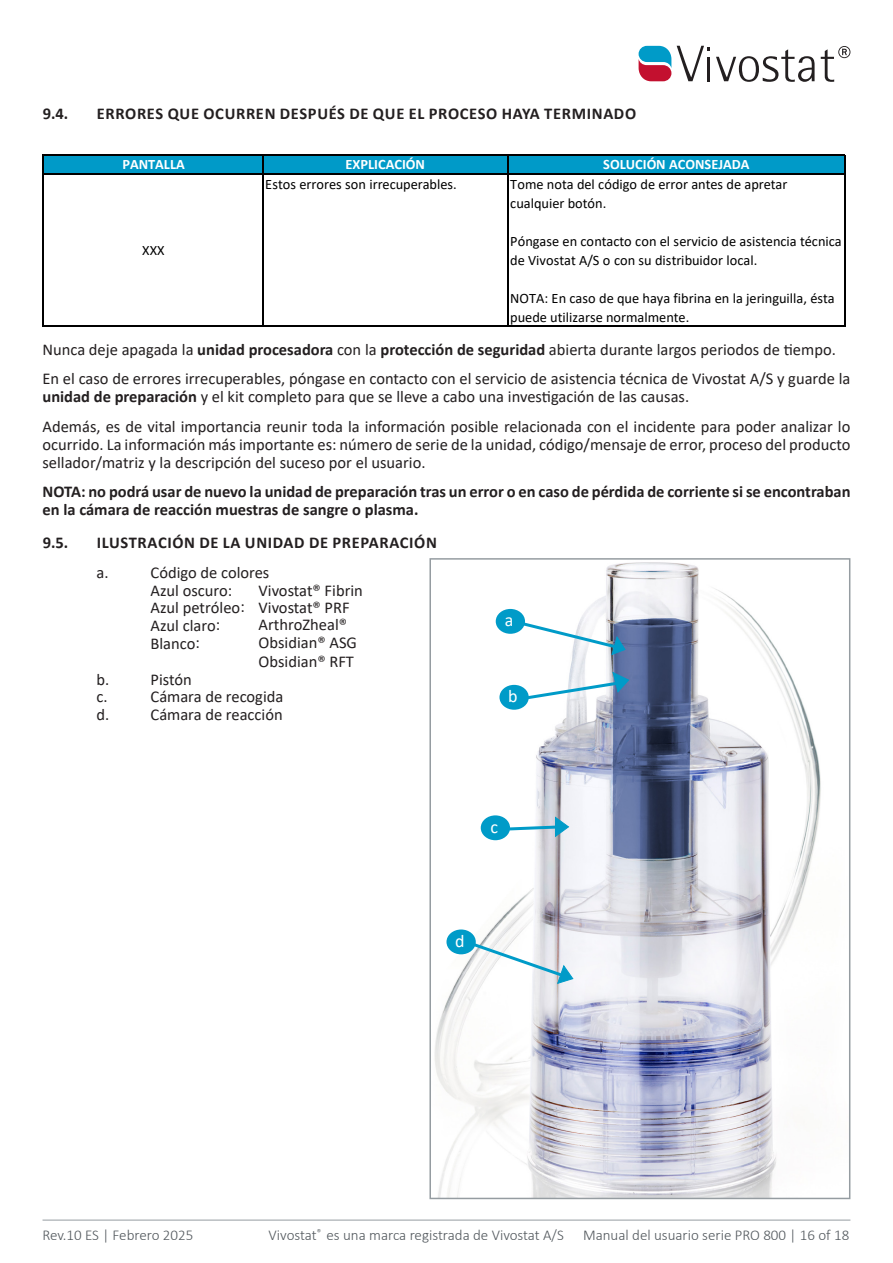
<style>
.page{position:relative;width:893px;height:1263px;background:#fff}
.page>*{position:absolute;margin:0;border:0;box-sizing:border-box;transform-origin:0 0}
.t1{font:18px "Calibri";color:#fff}
.Normal_wrd_1{font:16.5px/17.9px "Calibri";color:#231f20}
.List_Paragraph_wrd_1{font:16.5px "Calibri";color:#231f20}
.Normal_wrd_1-2{font:700 16.5px/17.9px "Calibri";color:#231f20}
.Normal_wrd_1-3{font:700 16.5px "Calibri";letter-spacing:.04em;color:#231f20}
.t2{font:300 15px "Calibri";color:#51575c}
.t3{font:14.4px/19px "Calibri";letter-spacing:-.005em;color:#000}
.t4{font:700 14.4px "Calibri";color:#fff}
.s1{font-weight:700}
</style>
<div class="page">
<img style="left:434px;top:562px;width:387px;height:634px">
<div style="left:429px;top:558px;width:421px;height:641px;border:2px solid #959ca1"></div>
<svg style="left:511px;top:618px;width:115px;height:38px"></svg>
<svg style="left:518px;top:671px;width:112px;height:31px"></svg>
<svg style="left:500px;top:815px;width:70px;height:23px"></svg>
<svg style="left:467px;top:939px;width:107px;height:46px"></svg>
<div style="left:448px;top:931px;width:27px;height:22px;background:#009bc8;border-radius:50%"></div>
<div style="left:446px;top:929px;width:30px;height:25px;border:2px solid #009bc8;border-radius:50%"></div>
<div style="left:482px;top:816px;width:27px;height:23px;background:#009bc8;border-radius:50%"></div>
<div style="left:481px;top:815px;width:29px;height:25px;border:2px solid #009bc8;border-radius:50%"></div>
<div style="left:501px;top:686px;width:27px;height:23px;background:#009bc8;border-radius:50%"></div>
<div style="left:499px;top:685px;width:30px;height:25px;border:2px solid #009bc8;border-radius:50%"></div>
<div style="left:497px;top:610px;width:27px;height:23px;background:#009bc8;border-radius:50%"></div>
<div style="left:496px;top:609px;width:29px;height:25px;border:2px solid #009bc8;border-radius:50%"></div>
<div style="left:44px;top:155px;width:801px;height:19px;background:#009ac8"></div>
<hr style="left:43px;top:154px;width:1px;height:173px;background:#000">
<hr style="left:262px;top:155px;width:1px;height:172px;background:#000">
<hr style="left:507px;top:155px;width:1px;height:172px;background:#000">
<hr style="left:844px;top:155px;width:1px;height:172px;background:#000">
<hr style="left:44px;top:154px;width:801px;height:1px;background:#000">
<hr style="left:44px;top:173px;width:801px;height:1px;background:#000">
<hr style="left:44px;top:325px;width:801px;height:2px;background:#000">
<svg style="left:639px;top:46px;width:32px;height:35px"></svg>
<svg style="left:821px;top:46px;width:29px;height:36px"></svg>
<svg style="left:716px;top:49px;width:98px;height:33px"></svg>
<svg style="left:677px;top:46px;width:33px;height:35px"></svg>
<hr style="left:43px;top:1220px;width:807px;height:1px;background:#959ca1">
<p class="t3" style="left:100px;top:98px;width:108px">PARA CONTINUAR</p>
<p class="Normal_wrd_1-2" style="left:43px;top:104px;width:27px">9.4.</p>
<p class="Normal_wrd_1-3" style="left:97px;top:102px;width:541px">ERRORES QUE OCURREN DESPUÉS DE QUE EL PROCESO HAYA TERMINADO</p>
<p class="t4" style="left:122px;top:154px;width:64px">PANTALLA</p>
<p class="t4" style="left:346px;top:154px;width:81px">EXPLICACIÓN</p>
<p class="t4" style="left:603px;top:154px;width:148px">SOLUCIÓN ACONSEJADA</p>
<p class="t3" style="left:265px;top:174px;width:193px">Estos errores son irrecuperables.</p>
<p class="t3" style="left:510px;top:174px;width:279px">Tome nota del código de error antes de apretar cualquier botón.</p>
<p class="t3" style="left:510px;top:231px;width:333px">Póngase en contacto con el servicio de asistencia técnica de Vivostat A/S o con su distribuidor local.</p>
<p class="t3" style="left:510px;top:288px;width:326px">NOTA: En caso de que haya fibrina en la jeringuilla, ésta puede utilizarse normalmente.</p>
<p class="Normal_wrd_1" style="left:43px;top:340px;width:795px">Nunca deje apagada la <span class="s1">unidad procesadora</span> con la <span class="s1">protección de seguridad</span> abierta durante largos periodos de tiempo.</p>
<p class="Normal_wrd_1" style="left:43px;top:369px;width:809px">En el caso de errores irrecuperables, póngase en contacto con el servicio de asistencia técnica de Vivostat A/S y guarde la <span class="s1">unidad de preparación</span> y el kit completo para que se lleve a cabo una investigación de las causas.</p>
<p class="Normal_wrd_1" style="left:43px;top:417px;width:809px;text-align:justify">Además, es de vital importancia reunir toda la información posible relacionada con el incidente para poder analizar lo ocurrido. La información más importante es: número de serie de la unidad, código/mensaje de error, proceso del producto sellador/matriz y la descripción del suceso por el usuario.</p>
<p class="Normal_wrd_1-2" style="left:43px;top:483px;width:809px">NOTA: no podrá usar de nuevo la unidad de preparación tras un error o en caso de pérdida de corriente si se encontraban en la cámara de reacción muestras de sangre o plasma.</p>
<p class="Normal_wrd_1-2" style="left:43px;top:533px;width:27px">9.5.</p>
<p class="Normal_wrd_1-3" style="left:97px;top:531px;width:342px">ILUSTRACIÓN DE LA UNIDAD DE PREPARACIÓN</p>
<p class="List_Paragraph_wrd_1" style="left:97px;top:561px;width:14px">a.</p>
<p class="List_Paragraph_wrd_1" style="left:151px;top:561px;width:120px">Código de colores</p>
<p class="List_Paragraph_wrd_1" style="left:151px;top:579px;width:83px">Azul oscuro:</p>
<p class="List_Paragraph_wrd_1" style="left:259px;top:579px;width:106px">Vivostat® Fibrin</p>
<p class="List_Paragraph_wrd_1" style="left:151px;top:596px;width:201px">Azul petróleo: Vivostat® PRF</p>
<p class="List_Paragraph_wrd_1" style="left:151px;top:614px;width:71px">Azul claro:</p>
<p class="List_Paragraph_wrd_1" style="left:259px;top:613px;width:90px">ArthroZheal®</p>
<p class="List_Paragraph_wrd_1" style="left:151px;top:632px;width:51px">Blanco:</p>
<p class="List_Paragraph_wrd_1" style="left:259px;top:631px;width:100px">Obsidian® ASG</p>
<p class="List_Paragraph_wrd_1" style="left:259px;top:650px;width:97px">Obsidian® RFT</p>
<p class="List_Paragraph_wrd_1" style="left:97px;top:668px;width:14px">b.</p>
<p class="List_Paragraph_wrd_1" style="left:151px;top:668px;width:43px">Pistón</p>
<p class="List_Paragraph_wrd_1" style="left:97px;top:685px;width:13px">c.</p>
<p class="List_Paragraph_wrd_1" style="left:151px;top:685px;width:134px">Cámara de recogida</p>
<p class="List_Paragraph_wrd_1" style="left:97px;top:703px;width:14px">d.</p>
<p class="List_Paragraph_wrd_1" style="left:151px;top:703px;width:134px">Cámara de reacción</p>
<p class="t3" style="left:142px;top:240px;width:24px">XXX</p>
<p class="t1" style="left:505px;top:608px;width:10px">a</p>
<p class="t1" style="left:508px;top:684px;width:11px">b</p>
<p class="t1" style="left:490px;top:814px;width:9px">c</p>
<p class="t1" style="left:455px;top:928px;width:11px">d</p>
<p class="t2" style="left:43px;top:1226px;width:152px">Rev.10 ES | Febrero 2025</p>
<p class="t2" style="left:269px;top:1226px;width:297px">Vivostat<sup>®</sup> es una marca registrada de Vivostat A/S</p>
<p class="t2" style="left:583px;top:1226px;width:268px">Manual del usuario serie PRO 800 | 16 of 18</p>
</div>
